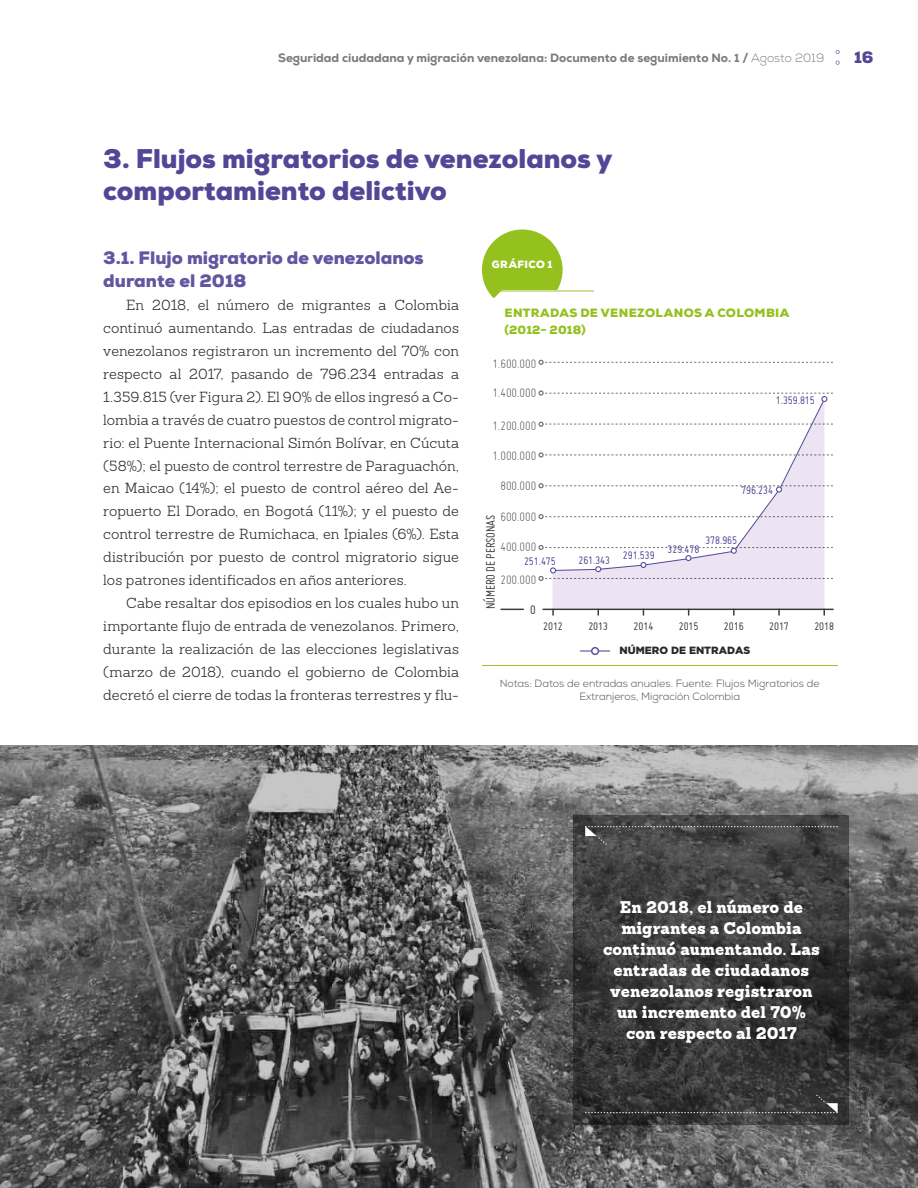
<style>
.page{position:relative;width:918px;height:1188px;background:#fff}
.page>*{position:absolute;margin:0;border:0;box-sizing:border-box;transform-origin:0 0}
.t1{font:900 27px/31.5px "Nexa";color:#554596}
.t2{font:900 18px/23px "Nexa";color:#6455a0}
.t3{font:900 16.5px/21px "Sanchez Slab";letter-spacing:.005em;color:#fff;text-align:center}
.t4{font:900 16.5px "Nexa";color:#554596}
.t5{font:300 14.25px/23px "Sanchez Slab";color:#282827;text-align:justify}
.t6{font:300 13.5px "Miso";letter-spacing:-.005em;color:#3d3c3b}
.t7{font:13.5px "Miso";letter-spacing:-.005em;color:#3d3c3b}
.t8{font:800 12px "Nexa";color:#7c7b7b}
.t9{font:12px "Miso";letter-spacing:-.005em;color:#564696}
.t10{font:900 12px/16.5px "Nexa";letter-spacing:.03em;color:#95c11f}
.t11{font:12px "Miso";letter-spacing:-.005em;color:#3d3c3b}
.t12{font:300 10.5px/12.6px "Nexa";color:#4a4a49;text-align:center}
.t13{font:900 10.5px "Gotham";color:#282928}
.t14{font:900 10.5px "Nexa";letter-spacing:.04em;color:#fff}
.s1{font-weight:300}
</style>
<div class="page">
<svg style="left:836px;top:61px;width:4px;height:4px"></svg>
<svg style="left:836px;top:50px;width:4px;height:4px"></svg>
<img style="left:0;top:746px;width:918px;height:442px">
<svg style="left:574px;top:815px;width:275px;height:310px"></svg>
<svg style="left:585px;top:826px;width:253px;height:20px"></svg>
<svg style="left:585px;top:1094px;width:253px;height:19px"></svg>
<hr style="left:543px;top:609px;width:290px;height:1px;background:#3d3c3b">
<svg style="left:501px;top:609px;width:22px;height:1px"></svg>
<div style="left:553px;top:581px;width:271px;height:28px;background:#ece4f2"></div>
<svg style="left:738px;top:402px;width:87px;height:143px"></svg>
<svg style="left:538px;top:514px;width:295px;height:5px"></svg>
<svg style="left:538px;top:452px;width:295px;height:6px"></svg>
<svg style="left:538px;top:422px;width:295px;height:5px"></svg>
<svg style="left:538px;top:360px;width:295px;height:5px"></svg>
<hr style="left:482px;top:665px;width:356px;height:1px;background:#9cc430">
<hr style="left:580px;top:650px;width:30px;height:2px;background:#564696">
<svg style="left:591px;top:647px;width:8px;height:8px"></svg>
<svg style="left:538px;top:390px;width:295px;height:12px"></svg>
<svg style="left:538px;top:483px;width:295px;height:10px"></svg>
<svg style="left:538px;top:545px;width:295px;height:36px"></svg>
<hr style="left:498px;top:290px;width:95px;height:2px;background:#cfe09b">
<svg style="left:482px;top:230px;width:81px;height:68px"></svg>
<p class="t8" style="left:278px;top:50px;width:548px">Seguridad ciudadana y migración venezolana: Documento de seguimiento No. 1 / <span class="s1">Agosto 2019</span></p>
<p class="t4" style="left:854px;top:47px;width:21px">16</p>
<h1 class="t1" style="left:103px;top:143px;width:511px">3. Flujos migratorios de venezolanos y comportamiento delictivo</h1>
<p class="t2" style="left:103px;top:246px;width:322px">3.1. Flujo migratorio de venezolanos durante el 2018</p>
<p class="t5" style="left:103px;top:293px;width:357px;text-indent:23px">En 2018, el número de migrantes a Colombia continuó aumentando. Las entradas de ciudadanos venezolanos registraron un incremento del 70% con respecto al 2017, pasando de 796.234 entradas a 1.359.815 (ver Figura 2). El 90% de ellos ingresó a Co&shy;lombia a través de cuatro puestos de control migrato&shy;rio: el Puente Internacional Simón Bolívar, en Cúcuta (58%); el puesto de control terrestre de Paraguachón, en Maicao (14%); el puesto de control aéreo del Ae&shy;ropuerto El Dorado, en Bogotá (11%); y el puesto de control terrestre de Rumichaca, en Ipiales (6%). Esta distribución por puesto de control migratorio sigue los patrones identificados en años anteriores.</p>
<p class="t5" style="left:103px;top:592px;width:357px;text-indent:23px">Cabe resaltar dos episodios en los cuales hubo un importante flujo de entrada de venezolanos. Primero, durante la realización de las elecciones legislativas (marzo de 2018), cuando el gobierno de Colombia decretó el cierre de todas la fronteras terrestres y flu-</p>
<p class="t14" style="left:492px;top:257px;width:62px">gráfi co 1</p>
<p class="t10" style="left:504px;top:305px;width:279px">Entradas de venezolanos a Colombia (2012- 2018)</p>
<p class="t6" style="left:492px;top:356px;width:45px">1.600.000</p>
<p class="t6" style="left:492px;top:385px;width:45px">1.400.000</p>
<p class="t6" style="left:492px;top:418px;width:45px">1.200.000</p>
<p class="t6" style="left:492px;top:448px;width:45px">1.000.000</p>
<p class="t6" style="left:500px;top:478px;width:37px">800.000</p>
<p class="t6" style="left:500px;top:509px;width:37px">600.000</p>
<p class="t7" style="left:483px;top:609px;width:96px;rotate:-90deg">NÚMERO DE PERSONAS</p>
<p class="t6" style="left:500px;top:539px;width:37px">400.000</p>
<p class="t9" style="left:524px;top:555px;width:33px">251.475</p>
<p class="t9" style="left:578px;top:551px;width:78px">261.343 291.539</p>
<p class="t6" style="left:500px;top:572px;width:37px">200.000</p>
<p class="t7" style="left:530px;top:602px;width:7px">0</p>
<p class="t9" style="left:776px;top:393px;width:40px">1.359.815</p>
<p class="t9" style="left:741px;top:484px;width:33px">796.234</p>
<p class="t9" style="left:705px;top:534px;width:33px">378.965</p>
<p class="t9" style="left:668px;top:542px;width:33px">329.478</p>
<p class="t11" style="left:543px;top:620px;width:21px">2012</p>
<p class="t11" style="left:588px;top:620px;width:21px">2013</p>
<p class="t11" style="left:634px;top:620px;width:21px">2014</p>
<p class="t11" style="left:679px;top:620px;width:21px">2015</p>
<p class="t11" style="left:724px;top:620px;width:21px">2016</p>
<p class="t11" style="left:769px;top:620px;width:21px">2017</p>
<p class="t11" style="left:814px;top:620px;width:21px">2018</p>
<p class="t13" style="left:620px;top:643px;width:132px">NÚMERO DE ENTRADAS</p>
<p class="t12" style="left:500px;top:678px;width:321px">Notas: Datos de entradas anuales. Fuente: Flujos Migratorios de<br>Extranjeros, Migración Colombia</p>
<p class="t3" style="left:603px;top:896px;width:218px">En 2018, el número de migrantes a Colombia continuó aumentando. Las entradas de ciudadanos venezolanos registraron un incremento del 70% con respecto al 2017</p>
</div>
